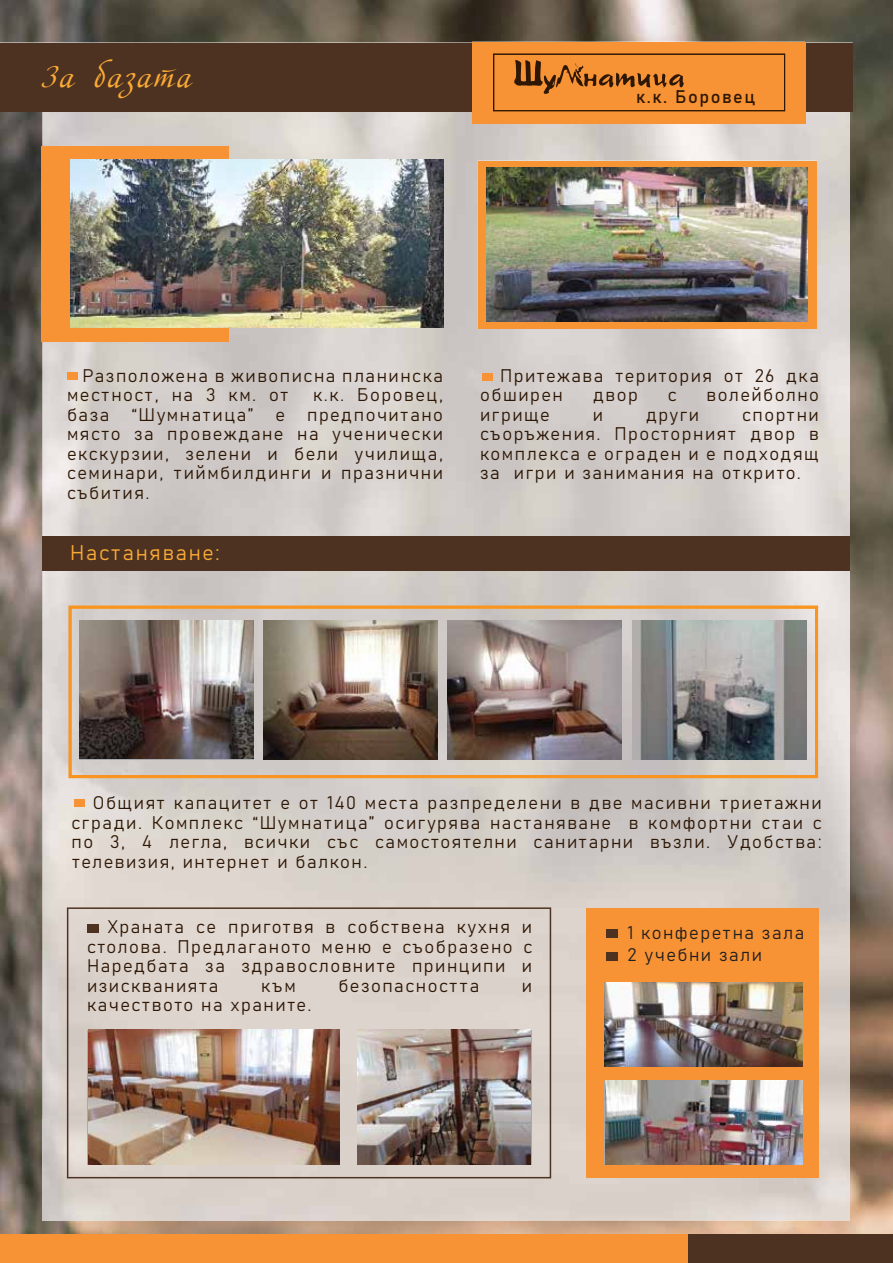
<style>
.page{position:relative;width:893px;height:1263px;background:#fff}
.page>*{position:absolute;margin:0;border:0;box-sizing:border-box;transform-origin:0 0}
.t1{font:30px "Adventure";letter-spacing:.085em;color:#fbaa34}
.t2{font:21px "Bahnschrift";letter-spacing:.085em;color:#fbaa34}
.t3{font:18px/19.5px "Bahnschrift";letter-spacing:.085em;color:#2e1705;text-align:justify}
.t4{font:18px/22.5px "Bahnschrift";letter-spacing:.085em;color:#231f20}
</style>
<div class="page">
<img style="left:0;top:0;width:893px;height:1234px">
<img style="left:43px;top:111px;width:483px;height:1008px">
<img style="left:526px;top:111px;width:324px;height:50px">
<img style="left:797px;top:161px;width:53px;height:1059px">
<img style="left:526px;top:328px;width:271px;height:892px">
<img style="left:43px;top:1119px;width:484px;height:101px">
<div style="left:0;top:43px;width:853px;height:68px;background:#4d3222"></div>
<div style="left:472px;top:42px;width:333px;height:82px;background:#f79334"></div>
<svg style="left:493px;top:53px;width:292px;height:58px"></svg>
<div style="left:0;top:1234px;width:893px;height:29px;background:#f79334"></div>
<div style="left:688px;top:1234px;width:205px;height:29px;background:#4d3222"></div>
<div style="left:586px;top:908px;width:233px;height:270px;background:#f79334"></div>
<div style="left:43px;top:536px;width:807px;height:35px;background:#4d3222"></div>
<div style="left:67px;top:372px;width:11px;height:8px;background:#f79334"></div>
<div style="left:606px;top:929px;width:12px;height:9px;background:#4d3222"></div>
<div style="left:482px;top:373px;width:11px;height:8px;background:#f79334"></div>
<div style="left:478px;top:161px;width:339px;height:167px;background:#f79434"></div>
<div style="left:41px;top:146px;width:188px;height:196px;background:#f79334"></div>
<img style="left:70px;top:160px;width:373px;height:167px">
<img style="left:487px;top:167px;width:321px;height:155px">
<div style="left:74px;top:799px;width:11px;height:8px;background:#f79334"></div>
<svg style="left:68px;top:605px;width:750px;height:173px;background:#d6c1a9"></svg>
<img style="left:263px;top:620px;width:175px;height:140px">
<img style="left:447px;top:620px;width:175px;height:140px">
<img style="left:632px;top:620px;width:174px;height:140px">
<img style="left:79px;top:620px;width:175px;height:138px">
<svg style="left:67px;top:907px;width:484px;height:271px;background:#d8cec7"></svg>
<div style="left:606px;top:952px;width:12px;height:9px;background:#4d3222"></div>
<img style="left:88px;top:1030px;width:252px;height:134px">
<img style="left:605px;top:983px;width:197px;height:84px">
<img style="left:605px;top:1081px;width:197px;height:84px">
<img style="left:358px;top:1030px;width:173px;height:135px">
<h1 class="t1" style="left:42px;top:59px;width:151px">За базата</h1>
<p class="t3" style="left:636px;top:86px;width:121px">к.к. Боровец</p>
<p class="t3" style="left:67px;top:364px;width:377px;text-indent:16px">Разположена в живописна планинска местност, на 3 км. от</p>
<p class="t3" style="left:67px;top:384px;width:378px;text-indent:246px">к.к. Боровец, база “Шумнатица” е предпочитано място за провеждане на ученически екскурзии, зелени и бели училища, семинари, тиймбилдинги и празнични събития.</p>
<p class="t2" style="left:70px;top:536px;width:151px">Настаняване:</p>
<p class="t3" style="left:480px;top:364px;width:340px;text-indent:20px">Притежава територия от 26 дка обширен</p>
<p class="t3" style="left:593px;top:384px;width:47px">двор</p>
<p class="t3" style="left:668px;top:384px;width:10px">с</p>
<p class="t3" style="left:707px;top:384px;width:114px">волейболно</p>
<p class="t3" style="left:480px;top:403px;width:340px;text-indent:262px">спортни съоръжения. Просторният двор в комплекса е ограден и е подходящ за игри и занимания на открито.</p>
<p class="t3" style="left:480px;top:403px;width:71px">игрище</p>
<p class="t3" style="left:593px;top:403px;width:12px">и</p>
<p class="t3" style="left:646px;top:403px;width:55px">други</p>
<p class="t3" style="left:71px;top:792px;width:752px;text-indent:21px">Общият капацитет е от 140 места разпределени в две масивни триетажни сгради. Комплекс “Шумнатица” осигурява настаняване в комфортни стаи с по 3, 4 легла, всички със самостоятелни санитарни възли. Удобства: телевизия, интернет и балкон.</p>
<p class="t3" style="left:87px;top:916px;width:447px;text-indent:21px">Храната се приготвя в собствена кухня и столова. Предлаганото меню е съобразено с Наредбата за здравословните принципи и изискванията</p>
<p class="t3" style="left:261px;top:974px;width:36px">към</p>
<p class="t3" style="left:338px;top:974px;width:142px">безопасността</p>
<p class="t3" style="left:522px;top:974px;width:12px">и</p>
<p class="t3" style="left:87px;top:994px;width:226px">качеството на храните.</p>
<p class="t4" style="left:627px;top:920px;width:178px">1 конферетна зала<br>2 учебни зали</p>
</div>
